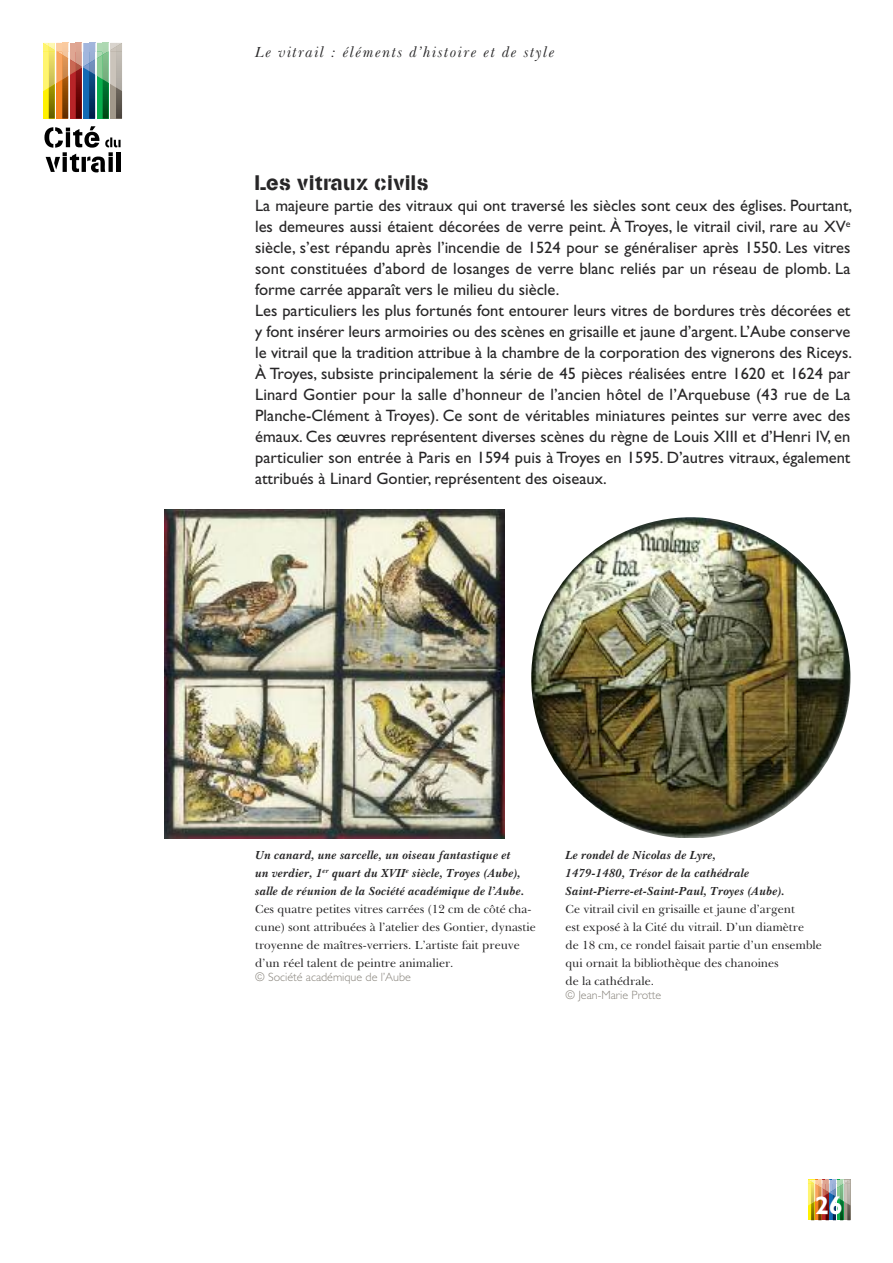
<style>
.page{position:relative;width:893px;height:1263px;background:#fff}
.page>*{position:absolute;margin:0;border:0;box-sizing:border-box;transform-origin:0 0}
.t1{font:21px "Stencilia A";color:#272627}
.t2{font:16.5px/21px "Gill Sans";color:#272627}
.t3{font:italic 15px "Baskerville BT";letter-spacing:.1em;color:#272627}
.t4{font:12px/17.9px "Baskerville BT";color:#272627}
.t5{font:italic 700 12px/17.9px "Baskerville BT";color:#272627}
.t6{font:300 12px "Gill Sans";color:#88847c}
</style>
<div class="page">
<div style="left:844px;top:1180px;width:6px;height:40px;background:#a1988a"></div>
<div style="left:837px;top:1180px;width:6px;height:40px;background:#08ae4c"></div>
<div style="left:830px;top:1180px;width:6px;height:40px;background:#136ab5"></div>
<svg style="left:822px;top:1215px;width:4px;height:5px"></svg>
<div style="left:815px;top:1180px;width:6px;height:40px;background:#f58220"></div>
<div style="left:808px;top:1180px;width:6px;height:40px;background:#fff101"></div>
<img style="left:826px;top:1215px;width:3px;height:5px">
<img style="left:818px;top:1215px;width:3px;height:5px">
<img style="left:811px;top:1215px;width:3px;height:5px">
<img style="left:840px;top:1215px;width:3px;height:5px">
<img style="left:833px;top:1215px;width:3px;height:5px">
<img style="left:847px;top:1215px;width:3px;height:5px">
<img style="left:531px;top:517px;width:319px;height:320px;border-radius:50%">
<img style="left:165px;top:509px;width:339px;height:329px">
<div style="left:110px;top:43px;width:12px;height:75px;background:#a1988a"></div>
<svg style="left:97px;top:91px;width:6px;height:27px"></svg>
<div style="left:83px;top:43px;width:12px;height:75px;background:#136ab5"></div>
<svg style="left:70px;top:91px;width:6px;height:27px"></svg>
<div style="left:56px;top:43px;width:12px;height:75px;background:#f58220"></div>
<svg style="left:43px;top:91px;width:6px;height:27px"></svg>
<svg style="left:44px;top:126px;width:77px;height:46px"></svg>
<hr style="left:116px;top:152px;width:4px;height:20px;background:#000">
<img style="left:76px;top:91px;width:6px;height:28px">
<img style="left:62px;top:91px;width:6px;height:28px">
<img style="left:49px;top:91px;width:6px;height:28px">
<img style="left:89px;top:91px;width:6px;height:28px">
<svg style="left:43px;top:43px;width:79px;height:48px;background:#b8ac8c"></svg>
<img style="left:116px;top:88px;width:6px;height:31px">
<img style="left:103px;top:79px;width:6px;height:40px">
<svg style="left:808px;top:1180px;width:42px;height:35px"></svg>
<p class="t3" style="left:255px;top:43px;width:301px">Le vitrail : éléments d’histoire et de style</p>
<p class="t1" style="left:255px;top:170px;width:175px">Les vitraux civils</p>
<p class="t2" style="left:255px;top:196px;width:598px">La majeure partie des vitraux qui ont traversé les siècles sont ceux des églises. Pourtant, les demeures aussi étaient décorées de verre peint. À Troyes, le vitrail civil, rare au XV<sup>e </sup>siècle, s’est répandu après l’incendie de 1524 pour se généraliser après 1550. Les vitres sont constituées d’abord de losanges de verre blanc reliés par un réseau de plomb. La forme carrée apparaît vers le milieu du siècle.<br>Les particuliers les plus fortunés font entourer leurs vitres de bordures très décorées et y font insérer leurs armoiries ou des scènes en grisaille et jaune d’argent. L’Aube conserve le vitrail que la tradition attribue à la chambre de la corporation des vignerons des Riceys.<br>À Troyes, subsiste principalement la série de 45 pièces réalisées entre 1620 et 1624 par Linard Gontier pour la salle d’honneur de l’ancien hôtel de l’Arquebuse (43 rue de La Planche-Clément à Troyes). Ce sont de véritables miniatures peintes sur verre avec des émaux. Ces œuvres représentent diverses scènes du règne de Louis XIII et d’Henri IV, en particulier son entrée à Paris en 1594 puis à Troyes en 1595. D’autres vitraux, également attribués à Linard Gontier, représentent des oiseaux.</p>
<p class="t5" style="left:255px;top:846px;width:271px">Un canard, une sarcelle, un oiseau fantastique et un verdier, 1<sup>er</sup> quart du XVII<sup>e</sup> siècle, Troyes (Aube), salle de réunion de la Société académique de l’Aube.</p>
<p class="t4" style="left:255px;top:900px;width:282px">Ces quatre petites vitres carrées (12 cm de côté cha&shy;cune) sont attribuées à l’atelier des Gontier, dynastie troyenne de maîtres-verriers. L’artiste fait preuve d’un réel talent de peintre animalier.</p>
<p class="t6" style="left:255px;top:973px;width:157px">© Société académique de l’Aube</p>
<p class="t5" style="left:566px;top:846px;width:221px">Le rondel de Nicolas de Lyre,<br>1479-1480, Trésor de la cathédrale<br>Saint-Pierre-et-Saint-Paul, Troyes (Aube).</p>
<p class="t4" style="left:566px;top:900px;width:258px">Ce vitrail civil en grisaille et jaune d’argent<br>est exposé à la Cité du vitrail. D’un diamètre<br>de 18 cm, ce rondel faisait partie d’un ensemble qui ornait la bibliothèque des chanoines<br>de la cathédrale.</p>
<p class="t6" style="left:566px;top:991px;width:97px">© Jean-Marie Protte</p>
</div>
